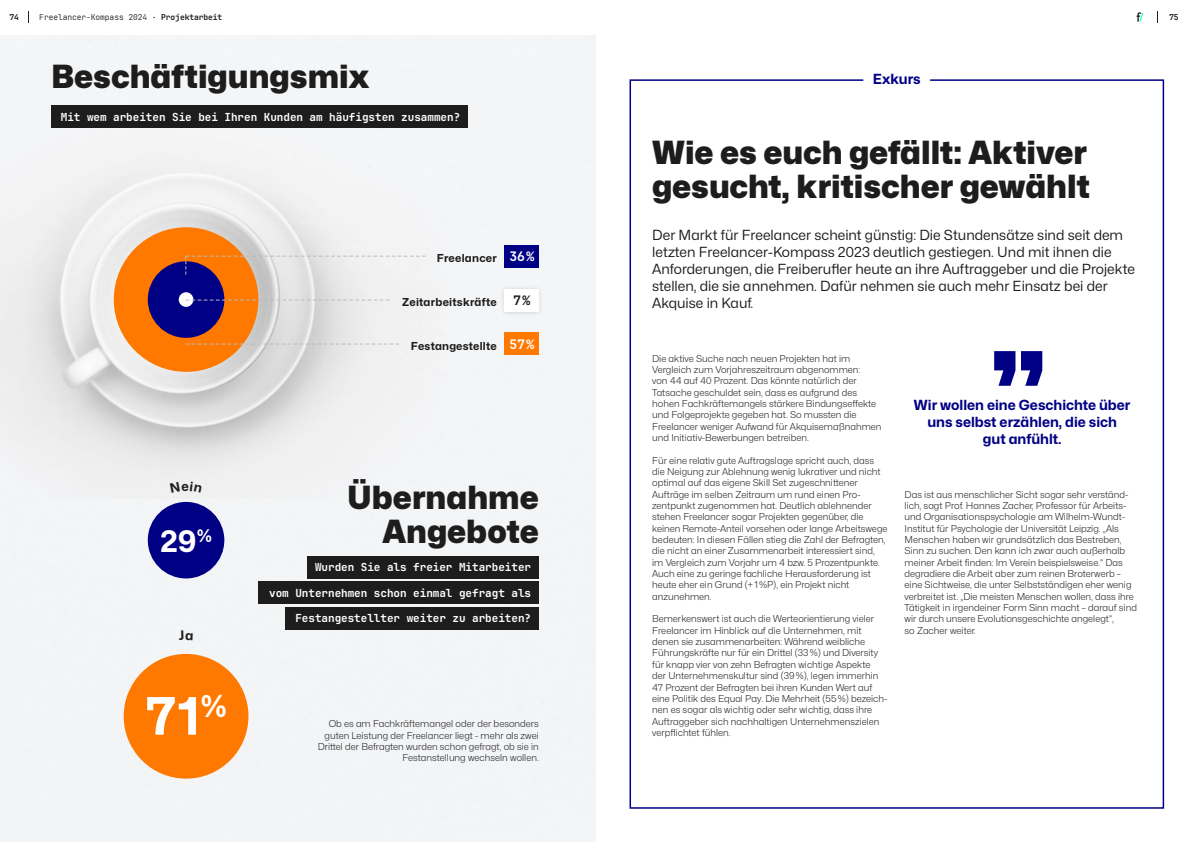
<style>
.page{position:relative;width:1191px;height:842px;background:#fff}
.page>*{position:absolute;margin:0;border:0;box-sizing:border-box;transform-origin:0 0}
.t1{font:700 52.2px "Mona Sans";color:#fff}
.t2{font:900 32px/34px "Mona Sans";color:#1d1d1d}
.t3{font:700 30.1px "Mona Sans";color:#fff}
.t4{font:14px/17px "Mona Sans";color:#1d1d1d}
.t5{font:700 14px/17px "Mona Sans";color:#000085;text-align:center}
.t6{font:700 13px "Jet Brains Mono";color:#fff}
.t7{font:700 13px "Jet Brains Mono";color:#1d1d1d}
.t8{font:700 11px "Jet Brains Mono";letter-spacing:-.005em;color:#fff}
.t9{font:700 11px "Mona Sans";letter-spacing:.02em;color:#1d1d1d}
.t10{font:300 9.5px/11.3px "Mona Sans";color:#1d1d1d}
.t11{font:300 8px "Jet Brains Mono";letter-spacing:-.015em;color:#1d1d1d}
.t12{font:700 8px "Jet Brains Mono";color:#1d1d1d}
.s1{font-weight:700}
</style>
<div class="page">
<div style="left:0;top:35px;width:595px;height:807px;background:#f4f5f7"></div>
<img style="left:0;top:108px;width:442px;height:391px">
<svg style="left:629px;top:79px;width:535px;height:730px"></svg>
<div style="left:51px;top:105px;width:417px;height:23px;background:#1d1d1d"></div>
<svg style="left:994px;top:351px;width:48px;height:35px"></svg>
<div style="left:307px;top:556px;width:232px;height:22px;background:#1d1d1d"></div>
<div style="left:259px;top:581px;width:280px;height:23px;background:#1d1d1d"></div>
<div style="left:285px;top:607px;width:254px;height:22px;background:#1d1d1d"></div>
<div style="left:148px;top:502px;width:76px;height:76px;background:#000085;border-radius:50%"></div>
<div style="left:124px;top:654px;width:124px;height:125px;background:#ff7900;border-radius:50%"></div>
<div style="left:114px;top:227px;width:144px;height:145px;background:#ff7900;border-radius:50%"></div>
<div style="left:148px;top:261px;width:76px;height:77px;background:#000085;border-radius:50%"></div>
<div style="left:179px;top:292px;width:14px;height:15px;background:#fff;border-radius:50%"></div>
<svg style="left:186px;top:300px;width:203px;height:1px"></svg>
<svg style="left:185px;top:256px;width:240px;height:18px"></svg>
<svg style="left:186px;top:344px;width:213px;height:1px"></svg>
<div style="left:505px;top:333px;width:34px;height:22px;background:#ff7900"></div>
<div style="left:499px;top:284px;width:45px;height:33px;background:#000;opacity:.15"></div>
<div style="left:505px;top:289px;width:34px;height:23px;background:#fff"></div>
<div style="left:505px;top:245px;width:34px;height:22px;background:#000085"></div>
<svg style="left:1136px;top:12px;width:7px;height:10px"></svg>
<svg style="left:1157px;top:11px;width:1px;height:12px"></svg>
<svg style="left:28px;top:11px;width:1px;height:12px"></svg>
<svg style="left:170px;top:482px;width:32px;height:11px"></svg>
<svg style="left:179px;top:630px;width:14px;height:10px"></svg>
<p class="t12" style="left:9px;top:11px;width:11px">74</p>
<p class="t11" style="left:39px;top:11px;width:184px">Freelancer-Kompass 2024 ∙ <span class="s1">Projektarbeit</span></p>
<p class="t12" style="left:1169px;top:11px;width:11px">75</p>
<h2 class="t2" style="left:51px;top:59px;width:320px">Beschäftigungsmix</h2>
<p class="t8" style="left:61px;top:108px;width:401px">Mit wem arbeiten Sie bei Ihren Kunden am häufigsten zusammen?</p>
<p class="t9" style="left:437px;top:251px;width:61px">Freelancer</p>
<h3 class="t6" style="left:509px;top:246px;width:26px">36%</h3>
<p class="t9" style="left:402px;top:295px;width:96px">Zeitarbeitskräfte</p>
<p class="t9" style="left:411px;top:339px;width:87px">Festangestellte</p>
<h3 class="t7" style="left:513px;top:291px;width:19px">7%</h3>
<h3 class="t6" style="left:509px;top:334px;width:26px">57%</h3>
<h3 class="t3" style="left:160px;top:521px;width:54px">29<sup>%</sup></h3>
<h1 class="t1" style="left:145px;top:682px;width:84px">71<sup>%</sup></h1>
<h2 class="t2" style="left:347px;top:480px;width:193px;text-align:right">Übernahme<br>Angebote</h2>
<p class="t8" style="left:315px;top:559px;width:218px">Wurden Sie als freier Mitarbeiter</p>
<p class="t8" style="left:269px;top:584px;width:263px">vom Unternehmen schon einmal gefragt als</p>
<p class="t8" style="left:295px;top:610px;width:237px">Festangestellter weiter zu arbeiten?</p>
<p class="t10" style="left:318px;top:718px;width:222px;text-align:right">Ob es am Fachkräftemangel oder der besonders guten Leistung der Freelancer liegt - mehr als zwei Drittel der Befragten wurden schon gefragt, ob sie in Festanstellung wechseln wollen.</p>
<h3 class="t5" style="left:873px;top:71px;width:49px">Exkurs</h3>
<h2 class="t2" style="left:652px;top:135px;width:439px">Wie es euch gefällt: Aktiver gesucht, kritischer gewählt</h2>
<p class="t4" style="left:652px;top:226px;width:484px">Der Markt für Freelancer scheint günstig: Die Stundensätze sind seit dem letzten Freelancer-Kompass 2023 deutlich gestiegen. Und mit ihnen die Anforderungen, die Freiberufler heute an ihre Auftraggeber und die Projekte stellen, die sie annehmen. Dafür nehmen sie auch mehr Einsatz bei der Akquise in Kauf.</p>
<p class="t10" style="left:652px;top:352px;width:231px">Die aktive Suche nach neuen Projekten hat im Vergleich zum Vorjahreszeitraum abgenommen:<br>von 44 auf 40 Prozent. Das könnte natürlich der Tatsache geschuldet sein, dass es aufgrund des hohen Fachkräftemangels stärkere Bindungseffekte und Folgeprojekte gegeben hat. So mussten die Freelancer weniger Aufwand für Akquisemaßnahmen und Initiativ-Bewerbungen betreiben.</p>
<p class="t10" style="left:652px;top:454px;width:237px">Für eine relativ gute Auftragslage spricht auch, dass die Neigung zur Ablehnung wenig lukrativer und nicht optimal auf das eigene Skill Set zugeschnittener Aufträge im selben Zeitraum um rund einen Pro&shy;zentpunkt zugenommen hat. Deutlich ablehnender stehen Freelancer sogar Projekten gegenüber, die keinen Remote-Anteil vorsehen oder lange Arbeitswege bedeuten: In diesen Fällen stieg die Zahl der Befragten, die nicht an einer Zusammenarbeit interessiert sind, im Vergleich zum Vorjahr um 4 bzw. 5 Prozentpunkte.<br>Auch eine zu geringe fachliche Herausforderung ist heute eher ein Grund (+1%P), ein Projekt nicht anzunehmen.</p>
<p class="t10" style="left:652px;top:613px;width:237px">Bemerkenswert ist auch die Werteorientierung vieler Freelancer im Hinblick auf die Unternehmen, mit denen sie zusammenarbeiten: Während weibliche Führungskräfte nur für ein Drittel (33%) und Diversity für knapp vier von zehn Befragten wichtige Aspekte<br>der Unternehmenskultur sind (39%), legen immerhin 47 Prozent der Befragten bei ihren Kunden Wert auf eine Politik des Equal Pay. Die Mehrheit (55%) bezeich&shy;nen es sogar als wichtig oder sehr wichtig, dass ihre Auftraggeber sich nachhaltigen Unternehmenszielen verpflichtet fühlen.</p>
<h3 class="t5" style="left:914px;top:397px;width:218px">Wir wollen eine Geschichte über uns selbst erzählen, die sich<br>gut anfühlt.</h3>
<p class="t10" style="left:904px;top:488px;width:234px">Das ist aus menschlicher Sicht sogar sehr verständ&shy;lich, sagt Prof. Hannes Zacher, Professor für Arbeits&shy;und Organisationspsychologie am Wilhelm-Wundt-Institut für Psychologie der Universität Leipzig. „Als Menschen haben wir grundsätzlich das Bestreben, Sinn zu suchen. Den kann ich zwar auch außerhalb meiner Arbeit finden: Im Verein beispielsweise.“ Das degradiere die Arbeit aber zum reinen Broterwerb – eine Sichtweise, die unter Selbstständigen eher wenig verbreitet ist. „Die meisten Menschen wollen, dass ihre Tätigkeit in irgendeiner Form Sinn macht – darauf sind wir durch unsere Evolutionsgeschichte angelegt“,<br>so Zacher weiter.</p>
</div>
